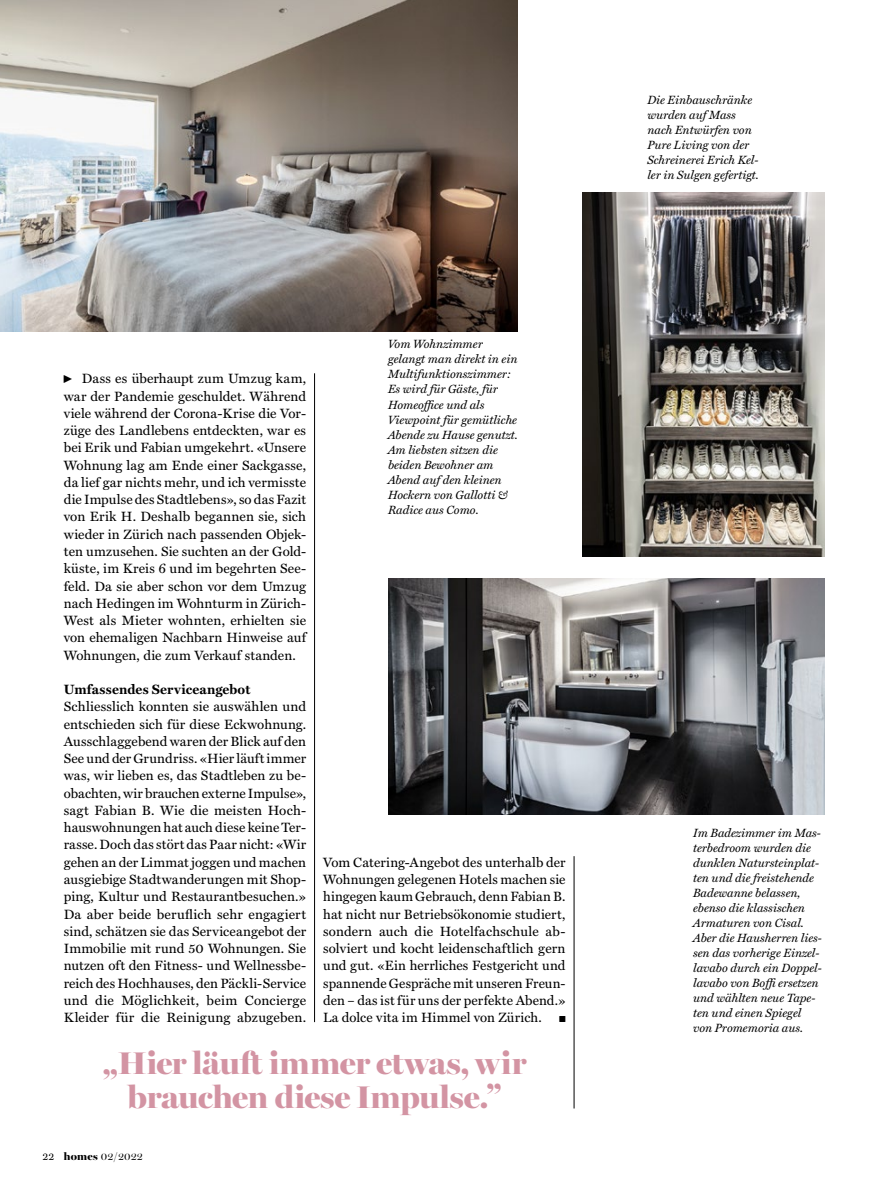
<style>
.page{position:relative;width:893px;height:1200px;background:#fff}
.page>*{position:absolute;margin:0;border:0;box-sizing:border-box;transform-origin:0 0}
._500_Quote_BannerBla{font:900 31.5px/34.5px "Miller Banner";letter-spacing:-.01em;color:#d394a3;text-align:center}
._400_LT_mit_x08{font:13.5px/17.2px "Miller Text";letter-spacing:.01em;color:#000;text-align:justify}
._400_LT_ohne_x08{font:13.5px/17.2px "Miller Text";letter-spacing:.005em;color:#000;text-align:justify}
._300_ZWT_x09{font:700 13.5px "Miller Text";letter-spacing:.01em;color:#000}
._800_Legende_Banner{font:italic 12px/15px "Miller Text";color:#000}
.t1{font:10.5px "Miller Banner";letter-spacing:.02em;color:#000}
.t2{font:7.5px "Carta Std";color:#000}
.s1{font-family:"Miller Text"}
.s2{font-weight:900}
</style>
<div class="page">
<img style="left:0;top:0;width:518px;height:331px">
<img style="left:583px;top:193px;width:242px;height:363px">
<img style="left:388px;top:578px;width:437px;height:236px">
<hr style="left:314px;top:373px;width:1px;height:648px;background:#000">
<hr style="left:574px;top:855px;width:1px;height:253px;background:#000">
<p class="_400_LT_ohne_x08" style="left:64px;top:370px;width:244px;text-indent:18px">Dass es überhaupt zum Umzug kam, war der Pandemie geschuldet. Während viele während der Corona-Krise die Vor&shy;züge des Landlebens entdeckten, war es bei Erik und Fabian umgekehrt. «Unsere Wohnung lag am Ende einer Sackgasse, da lief gar nichts mehr, und ich vermisste die Impulse des Stadtlebens», so das Fazit von Erik H. Deshalb begannen sie, sich wieder in Zürich nach passenden Objek&shy;ten umzusehen. Sie suchten an der Gold&shy;küste, im Kreis 6 und im begehrten See&shy;feld. Da sie aber schon vor dem Umzug nach Hedingen im Wohnturm in Zürich-West als Mieter wohnten, erhielten sie von ehemaligen Nachbarn Hinweise auf Wohnungen, die zum Verkauf standen.</p>
<p class="_300_ZWT_x09" style="left:64px;top:681px;width:188px">Umfassendes Serviceangebot</p>
<p class="_400_LT_mit_x08" style="left:64px;top:698px;width:244px">Schliesslich konnten sie auswählen und entschieden sich für diese Eckwohnung.<br>Ausschlaggebend waren der Blick auf den See und der Grundriss. «Hier läuft immer was, wir lieben es, das Stadtleben zu be&shy;obachten, wir brauchen externe Impulse», sagt Fabian B. Wie die meisten Hoch&shy;hauswohnungen hat auch diese keine Ter&shy;rasse. Doch das stört das Paar nicht: «Wir gehen an der Limmat joggen und machen ausgiebige Stadtwanderungen mit Shop&shy;ping, Kultur und Restaurantbesuchen.» Da aber beide beruflich sehr engagiert sind, schätzen sie das Serviceangebot der Immobilie mit rund 50 Wohnungen. Sie nutzen oft den Fitness- und Wellnessbe&shy;reich des Hochhauses, den Päckli-Service und die Möglichkeit, beim Concierge Kleider für die Reinigung abzugeben.</p>
<p class="t2" style="left:64px;top:375px;width:7px">•</p>
<p class="_800_Legende_Banner" style="left:388px;top:337px;width:131px">Vom Wohnzimmer gelangt man direkt in ein<br>Multifunktionszimmer:<br>Es wird für Gäste, für<br>Homeoffice und als<br>Viewpoint für gemütliche<br>Abende zu Hause genutzt.<br>Am liebsten sitzen die beiden Bewohner am<br>Abend auf den kleinen<br>Hockern von Gallotti &amp;<br>Radice aus Como.</p>
<p class="_400_LT_mit_x08" style="left:323px;top:853px;width:244px">Vom Catering-Angebot des unterhalb der Wohnungen gelegenen Hotels machen sie hingegen kaum Gebrauch, denn Fabian B. hat nicht nur Betriebsökonomie studiert, sondern auch die Hotelfachschule ab&shy;solviert und kocht leidenschaftlich gern und gut. «Ein herrliches Festgericht und spannende Gespräche mit unseren Freun&shy;den – das ist für uns der perfekte Abend.» La dolce vita im Himmel von Zürich.</p>
<p class="t2" style="left:560px;top:1014px;width:7px">•</p>
<p class="_500_Quote_BannerBla" style="left:103px;top:1045px;width:425px">„Hier läuft immer etwas, wir brauchen diese Impulse.”</p>
<p class="t1" style="left:43px;top:1149px;width:102px"><span class="s1">22</span> <span class="s2">homes</span> 02/2022</p>
<p class="_800_Legende_Banner" style="left:647px;top:92px;width:113px">Die Einbauschränke wurden auf Mass nach Entwürfen von<br>Pure Living von der<br>Schreinerei Erich Kel&shy;ler in Sulgen gefertigt.</p>
<p class="_800_Legende_Banner" style="left:693px;top:825px;width:130px">Im Badezimmer im Mas&shy;terbedroom wurden die dunklen Natursteinplat&shy;ten und die freistehende<br>Badewanne belassen, ebenso die klassischen<br>Armaturen von Cisal.<br>Aber die Hausherren lies&shy;sen das vorherige Einzel&shy;lavabo durch ein Doppel&shy;lavabo von Boffi ersetzen und wählten neue Tape&shy;ten und einen Spiegel von Promemoria aus.</p>
</div>
